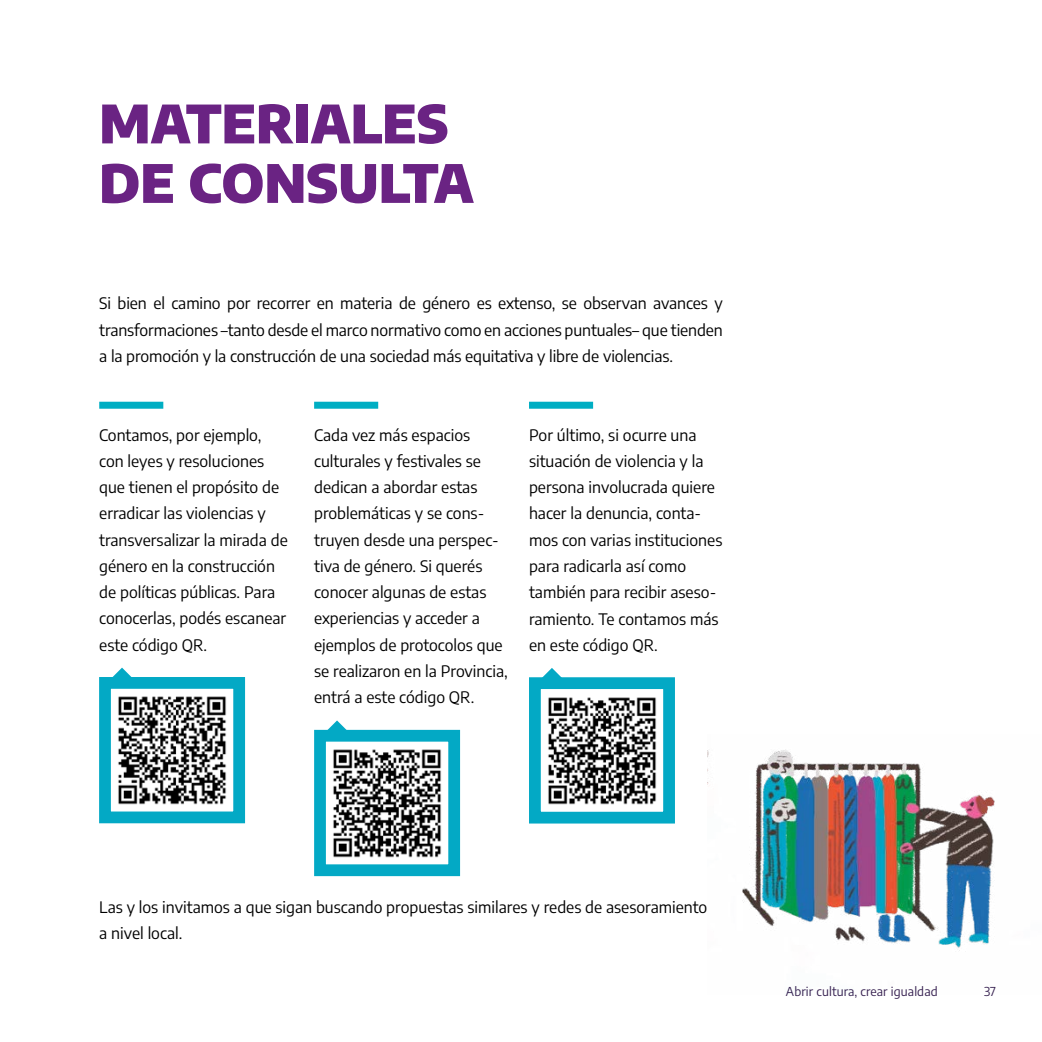
<style>
.page{position:relative;width:1042px;height:1042px;background:#fff}
.page>*{position:absolute;margin:0;border:0;box-sizing:border-box;transform-origin:0 0}
.t1{font:900 52.5px/59.5px "Encode Sans";color:#6a2383}
.t2{font:15.75px/26.2px "Encode Sans";color:#000}
.t3{font:12.25px "Encode Sans";letter-spacing:.01em;color:#362050}
</style>
<div class="page">
<div style="left:99px;top:402px;width:64px;height:7px;background:#00aec3"></div>
<div style="left:314px;top:402px;width:64px;height:7px;background:#00aec3"></div>
<div style="left:529px;top:402px;width:64px;height:7px;background:#00aec3"></div>
<svg style="left:99px;top:667px;width:147px;height:157px"></svg>
<svg style="left:314px;top:720px;width:147px;height:157px"></svg>
<svg style="left:529px;top:668px;width:146px;height:156px"></svg>
<img style="left:707px;top:749px;width:288px;height:202px">
<h1 class="t1" style="left:99px;top:92px;width:376px">MATERIALES<br>DE CONSULTA</h1>
<p class="t2" style="left:99px;top:290px;width:625px;text-align:justify">Si bien el camino por recorrer en materia de género es extenso, se observan avances y transformaciones –tanto desde el marco normativo como en acciones puntuales– que tienden a la promoción y la construcción de una sociedad más equitativa y libre de violencias.</p>
<p class="t2" style="left:99px;top:421px;width:190px">Contamos, por ejemplo, con leyes y resoluciones que tienen el propósito de erradicar las violencias y transversalizar la mirada de género en la construcción de políticas públicas. Para conocerlas, podés escanear este código QR.</p>
<p class="t2" style="left:314px;top:421px;width:195px">Cada vez más espacios culturales y festivales se dedican a abordar estas problemáticas y se cons&shy;truyen desde una perspec&shy;tiva de género. Si querés conocer algunas de estas experiencias y acceder a ejemplos de protocolos que se realizaron en la Provincia, entrá a este código QR.</p>
<p class="t2" style="left:529px;top:421px;width:195px">Por último, si ocurre una situación de violencia y la persona involucrada quiere hacer la denuncia, conta&shy;mos con varias instituciones para radicarla así como también para recibir aseso&shy;ramiento. Te contamos más en este código QR.</p>
<p class="t2" style="left:99px;top:893px;width:610px">Las y los invitamos a que sigan buscando propuestas similares y redes de asesoramiento a nivel local.</p>
<p class="t3" style="left:786px;top:982px;width:153px">Abrir cultura, crear igualdad</p>
<p class="t3" style="left:984px;top:982px;width:13px">37</p>
</div>
